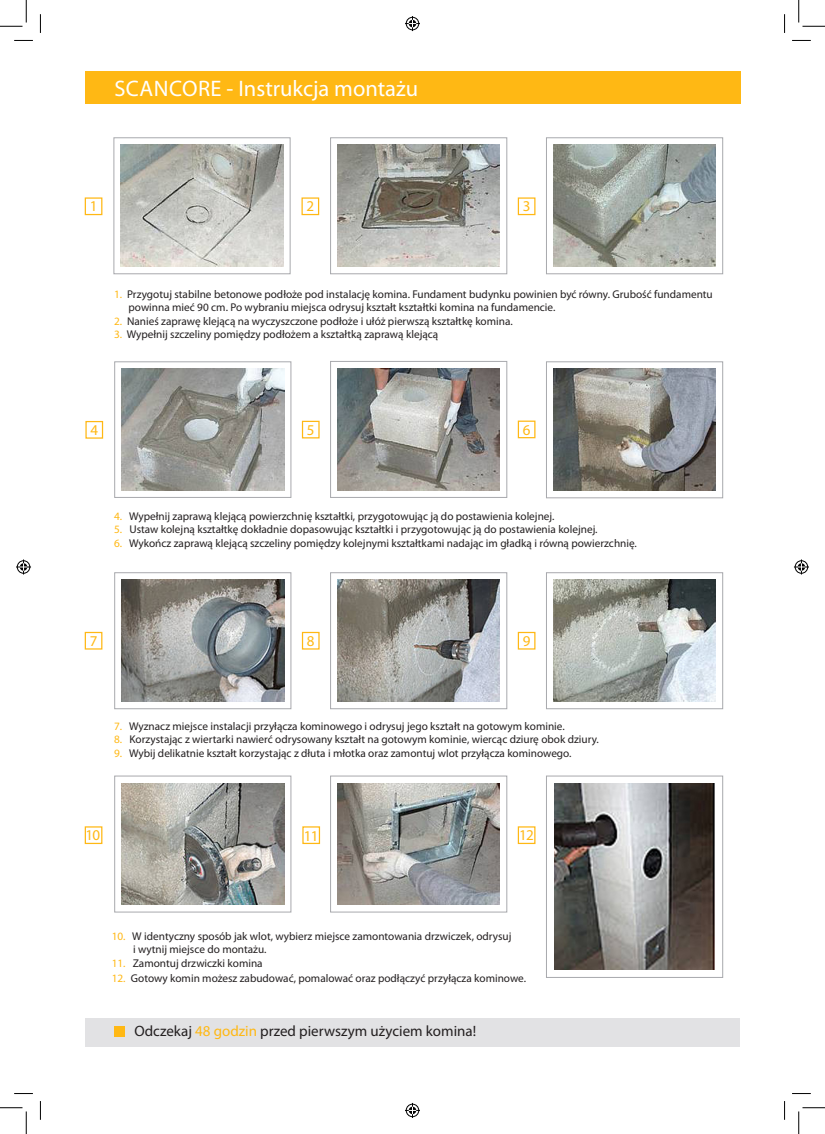
<style>
.page{position:relative;width:825px;height:1134px;background:#fff}
.page>*{position:absolute;margin:0;border:0;box-sizing:border-box;transform-origin:0 0}
.t1{font:22.5px "Myriad Pro";color:#fff}
.t2{font:15px "Myriad Pro";color:#231f20}
.t3{font:15px "Myriad Pro";color:#ffb814}
.t4{font:11.25px/13.5px "Myriad Pro";color:#231f20}
.s1{color:#ffb814}
</style>
<div class="page">
<div style="left:85px;top:1017px;width:655px;height:29px;background:#e2e2e4"></div>
<div style="left:85px;top:72px;width:655px;height:32px;background:#ffb814"></div>
<img style="left:121px;top:145px;width:162px;height:121px">
<div style="left:113px;top:137px;width:178px;height:137px;border:1px solid #a8a9ad"></div>
<img style="left:337px;top:145px;width:163px;height:122px">
<div style="left:330px;top:137px;width:177px;height:137px;border:1px solid #a8a9ad"></div>
<img style="left:122px;top:368px;width:162px;height:122px">
<div style="left:114px;top:361px;width:177px;height:137px;border:1px solid #a8a9ad"></div>
<img style="left:553px;top:145px;width:163px;height:121px">
<div style="left:546px;top:137px;width:177px;height:137px;border:1px solid #a8a9ad"></div>
<img style="left:337px;top:368px;width:163px;height:122px">
<div style="left:330px;top:361px;width:177px;height:137px;border:1px solid #a8a9ad"></div>
<img style="left:553px;top:369px;width:163px;height:121px">
<div style="left:546px;top:361px;width:177px;height:137px;border:1px solid #a8a9ad"></div>
<img style="left:122px;top:580px;width:162px;height:121px">
<div style="left:114px;top:572px;width:177px;height:137px;border:1px solid #a8a9ad"></div>
<img style="left:337px;top:579px;width:163px;height:122px">
<div style="left:330px;top:572px;width:177px;height:137px;border:1px solid #a8a9ad"></div>
<img style="left:553px;top:579px;width:163px;height:122px">
<div style="left:546px;top:572px;width:177px;height:137px;border:1px solid #a8a9ad"></div>
<img style="left:122px;top:783px;width:162px;height:121px">
<div style="left:114px;top:775px;width:177px;height:137px;border:1px solid #a8a9ad"></div>
<img style="left:337px;top:783px;width:163px;height:121px">
<div style="left:330px;top:775px;width:177px;height:137px;border:1px solid #a8a9ad"></div>
<div style="left:546px;top:775px;width:177px;height:202px;background:#fff;border:1px solid #a8a9ad"></div>
<img style="left:554px;top:783px;width:160px;height:186px">
<div style="left:301px;top:197px;width:18px;height:18px;border:1px solid #ffb814"></div>
<div style="left:85px;top:197px;width:17px;height:18px;border:1px solid #ffb814"></div>
<div style="left:85px;top:826px;width:17px;height:17px;border:1px solid #ffb814"></div>
<div style="left:302px;top:826px;width:18px;height:17px;border:1px solid #ffb814"></div>
<div style="left:114px;top:1025px;width:11px;height:11px;background:#ffb814"></div>
<div style="left:518px;top:826px;width:17px;height:17px;border:1px solid #ffb814"></div>
<div style="left:518px;top:197px;width:17px;height:18px;border:1px solid #ffb814"></div>
<div style="left:302px;top:420px;width:18px;height:18px;border:1px solid #ffb814"></div>
<div style="left:85px;top:421px;width:18px;height:17px;border:1px solid #ffb814"></div>
<div style="left:518px;top:420px;width:17px;height:18px;border:1px solid #ffb814"></div>
<div style="left:302px;top:631px;width:18px;height:18px;border:1px solid #ffb814"></div>
<div style="left:85px;top:631px;width:17px;height:18px;border:1px solid #ffb814"></div>
<div style="left:518px;top:631px;width:17px;height:18px;border:1px solid #ffb814"></div>
<svg style="left:14px;top:40px;width:19px;height:1px"></svg>
<svg style="left:792px;top:40px;width:19px;height:1px"></svg>
<svg style="left:14px;top:1093px;width:19px;height:1px"></svg>
<svg style="left:792px;top:1093px;width:19px;height:1px"></svg>
<svg style="left:40px;top:14px;width:1px;height:19px"></svg>
<svg style="left:40px;top:1101px;width:1px;height:18px"></svg>
<svg style="left:784px;top:14px;width:1px;height:19px"></svg>
<svg style="left:784px;top:1101px;width:1px;height:18px"></svg>
<svg style="left:0;top:0;width:27px;height:27px"></svg>
<svg style="left:0;top:1107px;width:27px;height:26px"></svg>
<svg style="left:798px;top:0;width:27px;height:27px"></svg>
<svg style="left:798px;top:1107px;width:27px;height:26px"></svg>
<svg style="left:405px;top:16px;width:15px;height:15px"></svg>
<svg style="left:405px;top:1102px;width:15px;height:15px"></svg>
<svg style="left:16px;top:559px;width:15px;height:15px"></svg>
<svg style="left:794px;top:559px;width:15px;height:15px"></svg>
<p class="t1" style="left:114px;top:75px;width:305px">SCANCORE - Instrukcja montażu</p>
<p class="t3" style="left:90px;top:197px;width:9px">1</p>
<p class="t3" style="left:306px;top:197px;width:9px">2</p>
<p class="t3" style="left:523px;top:197px;width:9px">3</p>
<p class="t4" style="left:129px;top:287px;width:586px;text-indent:-14px"><span class="s1">1.</span> Przygotuj stabilne betonowe podłoże pod instalację komina. Fundament budynku powinien być równy. Grubość fundamentu powinna mieć 90 cm. Po wybraniu miejsca odrysuj kształt kształtki komina na fundamencie.</p>
<p class="t4" style="left:114px;top:314px;width:400px"><span class="s1">2.</span> Nanieś zaprawę klejącą na wyczyszczone podłoże i ułóż pierwszą kształtkę komina.</p>
<p class="t4" style="left:114px;top:327px;width:326px"><span class="s1">3.</span> Wypełnij szczeliny pomiędzy podłożem a kształtką zaprawą klejącą</p>
<p class="t3" style="left:90px;top:420px;width:9px">4</p>
<p class="t3" style="left:307px;top:420px;width:9px">5</p>
<p class="t3" style="left:523px;top:420px;width:9px">6</p>
<p class="t4" style="left:114px;top:509px;width:442px"><span class="s1">4.</span> Wypełnij zaprawą klejącą powierzchnię kształtki, przygotowując ją do postawienia kolejnej.</p>
<p class="t4" style="left:114px;top:522px;width:485px"><span class="s1">5.</span> Ustaw kolejną kształtkę dokładnie dopasowując kształtki i przygotowując ją do postawienia kolejnej.</p>
<p class="t4" style="left:114px;top:536px;width:524px"><span class="s1">6.</span> Wykończ zaprawą klejącą szczeliny pomiędzy kolejnymi kształtkami nadając im gładką i równą powierzchnię.</p>
<p class="t3" style="left:90px;top:631px;width:9px">7</p>
<p class="t3" style="left:307px;top:631px;width:9px">8</p>
<p class="t3" style="left:523px;top:631px;width:9px">9</p>
<p class="t4" style="left:114px;top:719px;width:452px"><span class="s1">7.</span> Wyznacz miejsce instalacji przyłącza kominowego i odrysuj jego kształt na gotowym kominie.</p>
<p class="t4" style="left:114px;top:732px;width:486px"><span class="s1">8.</span> Korzystając z wiertarki nawierć odrysowany kształt na gotowym kominie, wiercąc dziurę obok dziury.</p>
<p class="t4" style="left:114px;top:746px;width:459px"><span class="s1">9.</span> Wybij delikatnie kształt korzystając z dłuta i młotka oraz zamontuj wlot przyłącza kominowego.</p>
<p class="t3" style="left:86px;top:825px;width:16px">10</p>
<p class="t3" style="left:304px;top:826px;width:16px">11</p>
<p class="t3" style="left:519px;top:825px;width:16px">12</p>
<p class="t4" style="left:133px;top:928px;width:380px;text-indent:-21px"><span class="s1">10.</span> W identyczny sposób jak wlot, wybierz miejsce zamontowania drzwiczek, odrysuj i wytnij miejsce do montażu.</p>
<p class="t4" style="left:112px;top:955px;width:153px"><span class="s1">11.</span> Zamontuj drzwiczki komina</p>
<p class="t4" style="left:112px;top:970px;width:416px"><span class="s1">12.</span> Gotowy komin możesz zabudować, pomalować oraz podłączyć przyłącza kominowe.</p>
<p class="t2" style="left:134px;top:1021px;width:343px">Odczekaj <span class="s1">48 godzin</span> przed pierwszym użyciem komina!</p>
</div>
